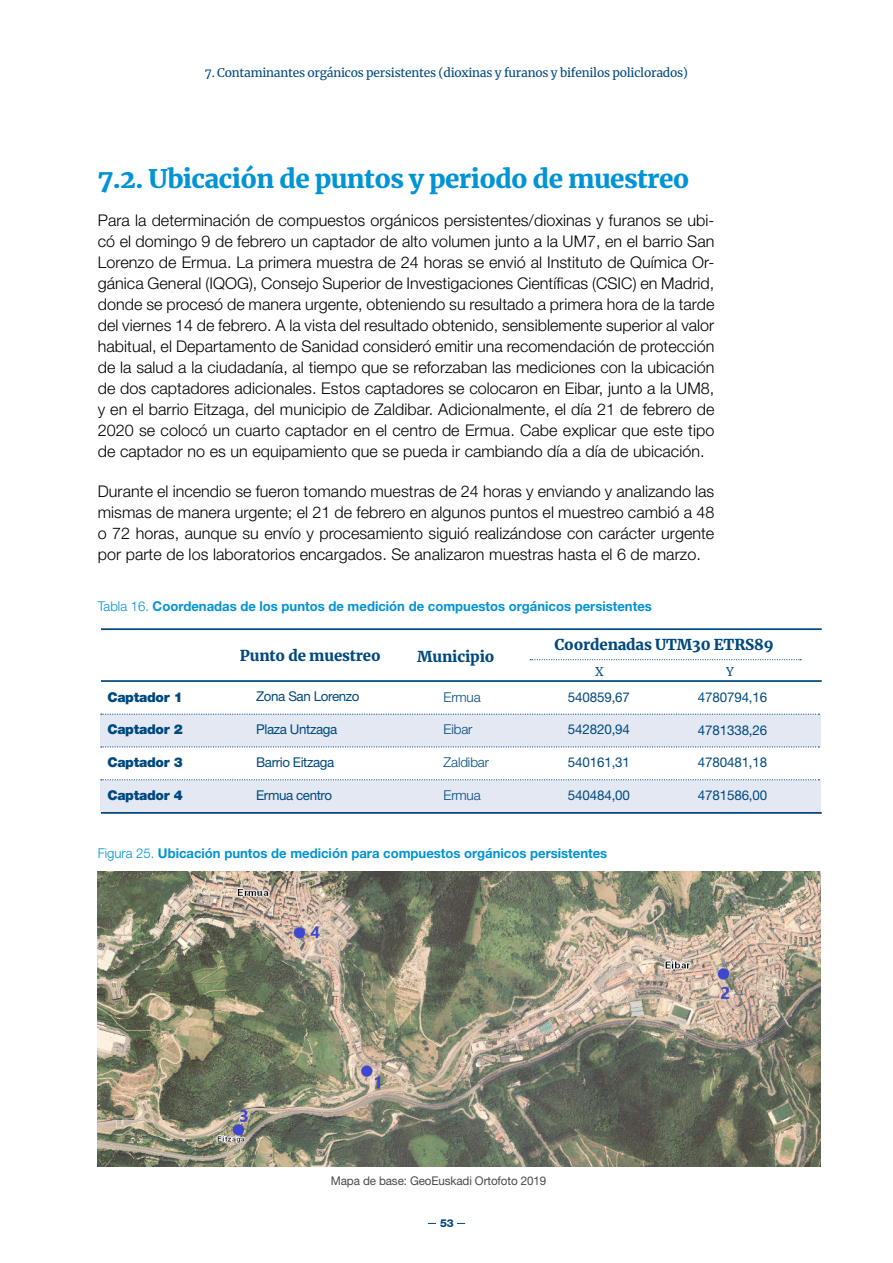
<style>
.page{position:relative;width:893px;height:1263px;background:#fff}
.page>*{position:absolute;margin:0;border:0;box-sizing:border-box;transform-origin:0 0}
.t1{font:900 25.5px "Merriweather";letter-spacing:-.025em;color:#0093d5}
.t2{font:300 16.2px/21px "Helvetica Neue LT Pro";letter-spacing:.005em;color:#000;text-align:justify}
.t3{font:900 15px "Merriweather";letter-spacing:-.01em;color:#00497f}
.t4{font:700 13.5px "Helvetica Neue LT Pro";color:#0093d5}
.t5{font:13.5px "Helvetica Neue LT Pro";letter-spacing:-.01em;color:#00497f}
.t6{font:13.5px "Helvetica Neue LT Pro";letter-spacing:-.03em;color:#00497f}
.t7{font:900 13.5px "Helvetica Neue LT Pro";letter-spacing:-.02em;color:#00497f}
.t8{font:300 13.5px "Helvetica Neue LT Pro";letter-spacing:-.01em;color:#00497f}
.t9{font:12px "Merriweather";letter-spacing:-.02em;color:#00497f}
.t10{font:12px "Helvetica Neue LT Pro";letter-spacing:-.01em;color:#4a4a49}
.t11{font:800 10.95px "Helvetica Neue LT Pro";color:#00497f}
.s1{font-weight:300}
</style>
<div class="page">
<div style="left:100px;top:715px;width:721px;height:32px;background:#e3e8f2"></div>
<div style="left:100px;top:780px;width:721px;height:32px;background:#e3e8f2"></div>
<hr style="left:101px;top:812px;width:721px;height:2px;background:#00497f">
<hr style="left:101px;top:628px;width:721px;height:2px;background:#00497f">
<hr style="left:101px;top:680px;width:721px;height:2px;background:#00497f">
<svg style="left:530px;top:659px;width:271px;height:1px"></svg>
<svg style="left:101px;top:714px;width:718px;height:1px"></svg>
<svg style="left:101px;top:746px;width:718px;height:1px"></svg>
<svg style="left:101px;top:779px;width:718px;height:1px"></svg>
<img style="left:98px;top:871px;width:723px;height:295px">
<p class="t9" style="left:205px;top:64px;width:485px">7. Contaminantes orgánicos persistentes (dioxinas y furanos y bifenilos policlorados)</p>
<h1 class="t1" style="left:98px;top:161px;width:593px">7.2. Ubicación de puntos y periodo de muestreo</h1>
<p class="t2" style="left:98px;top:209px;width:618px">Para la determinación de compuestos orgánicos persistentes/dioxinas y furanos se ubi&shy;có el domingo 9 de febrero un captador de alto volumen junto a la UM7, en el barrio San Lorenzo de Ermua. La primera muestra de 24 horas se envió al Instituto de Química Or&shy;gánica General (IQOG), Consejo Superior de Investigaciones Científicas (CSIC) en Madrid, donde se procesó de manera urgente, obteniendo su resultado a primera hora de la tarde del viernes 14 de febrero. A la vista del resultado obtenido, sensiblemente superior al valor habitual, el Departamento de Sanidad consideró emitir una recomendación de protección de la salud a la ciudadanía, al tiempo que se reforzaban las mediciones con la ubicación de dos captadores adicionales. Estos captadores se colocaron en Eibar, junto a la UM8, y en el barrio Eitzaga, del municipio de Zaldibar. Adicionalmente, el día 21 de febrero de 2020 se colocó un cuarto captador en el centro de Ermua. Cabe explicar que este tipo de captador no es un equipamiento que se pueda ir cambiando día a día de ubicación.</p>
<p class="t2" style="left:98px;top:481px;width:618px">Durante el incendio se fueron tomando muestras de 24 horas y enviando y analizando las mismas de manera urgente; el 21 de febrero en algunos puntos el muestreo cambió a 48 o 72 horas, aunque su envío y procesamiento siguió realizándose con carácter urgente por parte de los laboratorios encargados. Se analizaron muestras hasta el 6 de marzo.</p>
<p class="t4" style="left:98px;top:598px;width:556px"><span class="s1">Tabla 16.</span> Coordenadas de los puntos de medición de compuestos orgánicos persistentes</p>
<p class="t7" style="left:107px;top:689px;width:77px">Captador 1</p>
<p class="t7" style="left:107px;top:722px;width:77px">Captador 2</p>
<p class="t7" style="left:107px;top:754px;width:77px">Captador 3</p>
<p class="t7" style="left:107px;top:787px;width:77px">Captador 4</p>
<p class="t3" style="left:240px;top:645px;width:142px">Punto de muestreo</p>
<p class="t3" style="left:417px;top:646px;width:79px">Municipio</p>
<p class="t6" style="left:256px;top:688px;width:105px">Zona San Lorenzo</p>
<p class="t6" style="left:256px;top:721px;width:83px">Plaza Untzaga</p>
<p class="t6" style="left:256px;top:754px;width:80px">Barrio Eitzaga</p>
<p class="t6" style="left:256px;top:787px;width:78px">Ermua centro</p>
<p class="t8" style="left:443px;top:689px;width:39px">Ermua</p>
<p class="t8" style="left:443px;top:721px;width:30px">Eibar</p>
<p class="t8" style="left:443px;top:754px;width:47px">Zaldibar</p>
<p class="t8" style="left:443px;top:787px;width:39px">Ermua</p>
<p class="t3" style="left:554px;top:634px;width:221px">Coordenadas UTM30 ETRS89</p>
<p class="t9" style="left:595px;top:664px;width:10px">X</p>
<p class="t9" style="left:726px;top:664px;width:9px">Y</p>
<p class="t5" style="left:568px;top:689px;width:64px">540859,67</p>
<p class="t5" style="left:568px;top:722px;width:64px">542820,94</p>
<p class="t5" style="left:568px;top:754px;width:64px">540161,31</p>
<p class="t5" style="left:568px;top:787px;width:64px">540484,00</p>
<p class="t5" style="left:698px;top:689px;width:71px">4780794,16</p>
<p class="t5" style="left:698px;top:722px;width:71px">4781338,26</p>
<p class="t5" style="left:698px;top:754px;width:71px">4780481,18</p>
<p class="t5" style="left:698px;top:787px;width:71px">4781586,00</p>
<p class="t4" style="left:98px;top:845px;width:511px"><span class="s1">Figura 25.</span> Ubicación puntos de medición para compuestos orgánicos persistentes</p>
<p class="t10" style="left:331px;top:1174px;width:217px">Mapa de base: GeoEuskadi Ortofoto 2019</p>
<p class="t11" style="left:440px;top:1217px;width:15px">53</p>
</div>
